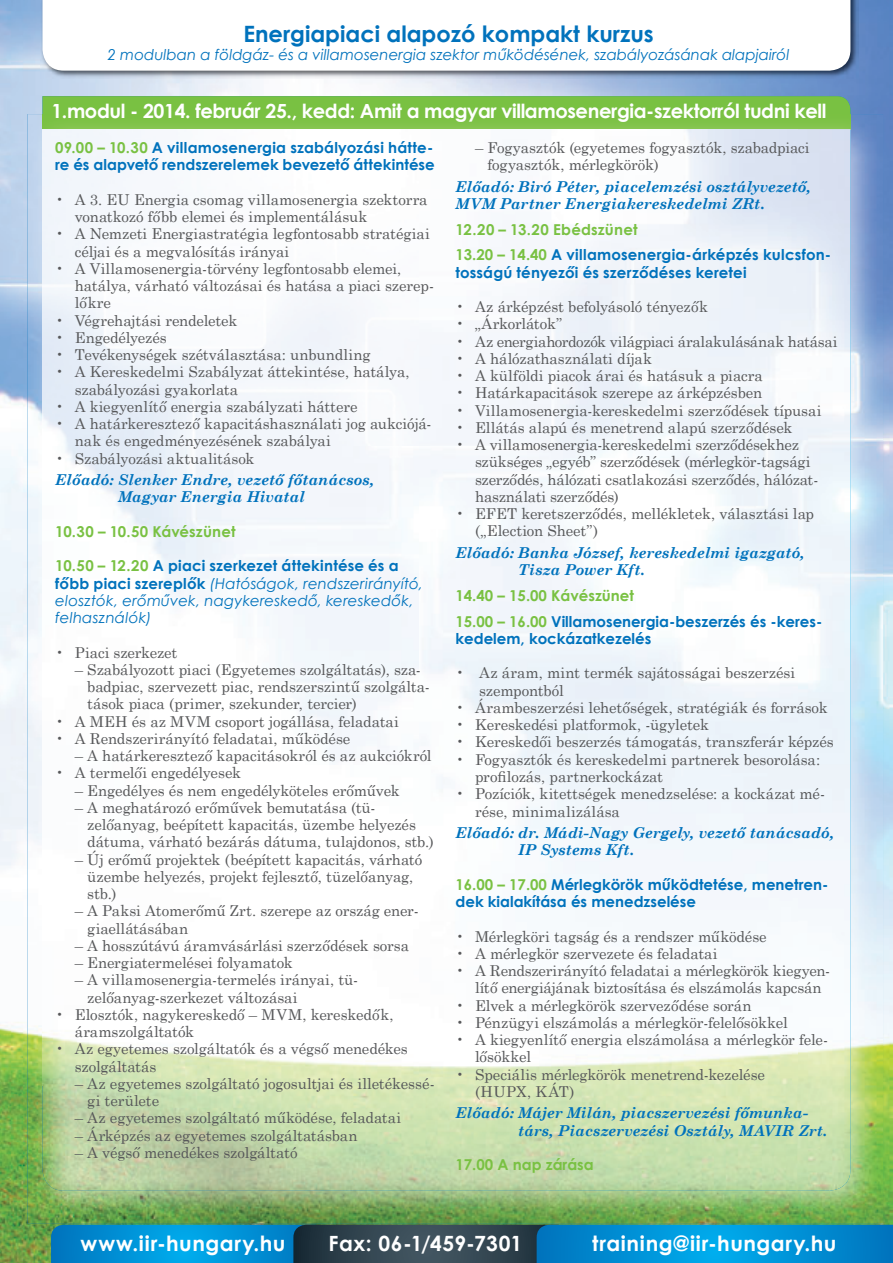
<style>
.page{position:relative;width:893px;height:1263px;background:#fff}
.page>*{position:absolute;margin:0;border:0;box-sizing:border-box;transform-origin:0 0}
.t1{font:700 22.5px "Century Gothic";color:#0072bc}
.t2{font:700 21px "Century Gothic";letter-spacing:.025em;color:#fff}
.t3{font:700 19.5px "Century Gothic";letter-spacing:-.02em;color:#fff}
.t4{font:15px/17.2px "Century Schoolbook";letter-spacing:-.01em;color:#57585a}
.t5{font:700 15px/17.2px "Century Gothic";color:#0072bc}
.t6{font:italic 700 15px/17.2px "Century Schoolbook";color:#0072bc}
.t7{font:italic 15px/17.2px "Century Gothic";color:#0072bc}
.t8{font:700 15px "Century Gothic";color:#79c142}
.s1{color:#79c142}
.s2{font-weight:700;font-style:normal;color:#79c142}
.s3{font-weight:700;font-style:normal}
</style>
<div class="page">
<img style="left:0;top:0;width:893px;height:1263px">
<div style="left:43px;top:96px;width:807px;height:18px;background:#79c142"></div>
<img style="left:28px;top:114px;width:53px;height:1110px">
<img style="left:830px;top:114px;width:53px;height:1110px">
<img style="left:81px;top:1191px;width:749px;height:33px">
<img style="left:43px;top:114px;width:807px;height:1077px">
<svg style="left:51px;top:1225px;width:842px;height:38px;background:#0e7aae"></svg>
<img style="left:41px;top:0;width:817px;height:78px">
<svg style="left:43px;top:0;width:807px;height:71px"></svg>
<h1 class="t1" style="left:243px;top:17px;width:412px">Energiapiaci alapozó kompakt kurzus</h1>
<p class="t7" style="left:108px;top:46px;width:683px">2 modulban a földgáz- és a villamosenergia szektor működésének, szabályozásának alapjairól</p>
<h3 class="t3" style="left:51px;top:96px;width:776px">1.modul - 2014. február 25., kedd: Amit a magyar villamosenergia-szektorról tudni kell</h3>
<p class="t5" style="left:55px;top:138px;width:381px"><span class="s1">09.00 – 10.30</span> A villamosenergia szabályozási hátte&shy;re és alapvető rendszerelemek bevezető áttekintése</p>
<p class="t4" style="left:75px;top:189px;width:354px;text-indent:-20px">• A 3. EU Energia csomag villamosenergia szektorra vonatkozó főbb elemei és implementálásuk</p>
<p class="t4" style="left:75px;top:224px;width:357px;text-indent:-20px">• A Nemzeti Energiastratégia legfontosabb stratégiai céljai és a megvalósítás irányai</p>
<p class="t4" style="left:75px;top:258px;width:361px;text-indent:-20px">• A Villamosenergia-törvény legfontosabb elemei, hatálya, várható változásai és hatása a piaci szerep&shy;lőkre</p>
<p class="t4" style="left:55px;top:310px;width:184px">• Végrehajtási rendeletek</p>
<p class="t4" style="left:55px;top:327px;width:113px">• Engedélyezés</p>
<p class="t4" style="left:55px;top:345px;width:317px">• Tevékenységek szétválasztása: unbundling</p>
<p class="t4" style="left:75px;top:362px;width:336px;text-indent:-20px">• A Kereskedelmi Szabályzat áttekintése, hatálya, szabályozási gyakorlata</p>
<p class="t4" style="left:55px;top:396px;width:304px">• A kiegyenlítő energia szabályzati háttere</p>
<p class="t4" style="left:75px;top:414px;width:358px;text-indent:-20px">• A határkeresztező kapacitáshasználati jog aukciójá&shy;nak és engedményezésének szabályai</p>
<p class="t4" style="left:55px;top:448px;width:201px">• Szabályozási aktualitások</p>
<p class="t6" style="left:55px;top:470px;width:321px;text-align:center">Előadó: Slenker Endre, vezető főtanácsos,<br>Magyar Energia Hivatal</p>
<p class="t8" style="left:55px;top:520px;width:182px">10.30 – 10.50 Kávészünet</p>
<p class="t7" style="left:55px;top:557px;width:369px"><span class="s2">10.50 – 12.20</span> <span class="s3">A piaci szerkezet áttekintése és a főbb piaci szereplők</span> (Hatóságok, rendszerirányító, elosztók, erőművek, nagykereskedő, kereskedők, felhasználók)</p>
<p class="t4" style="left:55px;top:642px;width:124px">• Piaci szerkezet</p>
<p class="t4" style="left:87px;top:659px;width:344px;text-indent:-13px">– Szabályozott piaci (Egyetemes szolgáltatás), sza&shy;badpiac, szervezett piac, rendszerszintű szolgálta&shy;tások piaca (primer, szekunder, tercier)</p>
<p class="t4" style="left:55px;top:711px;width:345px">• A MEH és az MVM csoport jogállása, feladatai</p>
<p class="t4" style="left:55px;top:728px;width:297px">• A Rendszerirányító feladatai, működése</p>
<p class="t4" style="left:75px;top:746px;width:358px">– A határkeresztező kapacitásokról és az aukciókról</p>
<p class="t4" style="left:55px;top:763px;width:187px">• A termelői engedélyesek</p>
<p class="t4" style="left:75px;top:780px;width:327px">– Engedélyes és nem engedélyköteles erőművek</p>
<p class="t4" style="left:87px;top:797px;width:348px;text-indent:-13px">– A meghatározó erőművek bemutatása (tü&shy;zelőanyag, beépített kapacitás, üzembe helyezés dátuma, várható bezárás dátuma, tulajdonos, stb.)</p>
<p class="t4" style="left:87px;top:849px;width:337px;text-indent:-13px">– Új erőmű projektek (beépített kapacitás, várható üzembe helyezés, projekt fejlesztő, tüzelőanyag, stb.)</p>
<p class="t4" style="left:87px;top:901px;width:333px;text-indent:-13px">– A Paksi Atomerőmű Zrt. szerepe az ország ener&shy;giaellátásában</p>
<p class="t4" style="left:75px;top:935px;width:336px">– A hosszútávú áramvásárlási szerződések sorsa</p>
<p class="t4" style="left:75px;top:953px;width:220px">– Energiatermelései folyamatok</p>
<p class="t4" style="left:87px;top:970px;width:272px;text-indent:-13px">– A villamosenergia-termelés irányai, tü&shy;zelőanyag-szerkezet változásai</p>
<p class="t4" style="left:75px;top:1004px;width:320px;text-indent:-20px">• Elosztók, nagykereskedő – MVM, kereskedők, áramszolgáltatók</p>
<p class="t4" style="left:75px;top:1039px;width:335px;text-indent:-20px">• Az egyetemes szolgáltatók és a végső menedékes szolgáltatás</p>
<p class="t4" style="left:87px;top:1073px;width:349px;text-indent:-13px">– Az egyetemes szolgáltató jogosultjai és illetékessé&shy;gi területe</p>
<p class="t4" style="left:75px;top:1108px;width:328px">– Az egyetemes szolgáltató működése, feladatai</p>
<p class="t4" style="left:75px;top:1125px;width:284px">– Árképzés az egyetemes szolgáltatásban</p>
<p class="t4" style="left:75px;top:1142px;width:224px">– A végső menedékes szolgáltató</p>
<p class="t4" style="left:487px;top:138px;width:324px;text-indent:-13px">– Fogyasztók (egyetemes fogyasztók, szabadpiaci fogyasztók, mérlegkörök)</p>
<p class="t6" style="left:455px;top:177px;width:357px">Előadó: Biró Péter, piacelemzési osztályvezető,<br>MVM Partner Energiakereskedelmi ZRt.</p>
<p class="t5" style="left:455px;top:216px;width:377px;line-height:25.8px"><span class="s1">12.20 – 13.20 Ebédszünet<br>13.20 – 14.40</span> A villamosenergia-árképzés kulcsfon-</p>
<p class="t5" style="left:455px;top:263px;width:293px">tosságú tényezői és szerződéses keretei</p>
<p class="t4" style="left:455px;top:297px;width:254px">• Az árképzést befolyásoló tényezők</p>
<p class="t4" style="left:455px;top:314px;width:108px">• „Árkorlátok”</p>
<p class="t4" style="left:455px;top:331px;width:383px">• Az energiahordozók világpiaci áralakulásának hatásai</p>
<p class="t4" style="left:455px;top:349px;width:198px">• A hálózathasználati díjak</p>
<p class="t4" style="left:455px;top:366px;width:309px">• A külföldi piacok árai és hatásuk a piacra</p>
<p class="t4" style="left:455px;top:383px;width:308px">• Határkapacitások szerepe az árképzésben</p>
<p class="t4" style="left:455px;top:400px;width:367px">• Villamosenergia-kereskedelmi szerződések típusai</p>
<p class="t4" style="left:455px;top:418px;width:339px">• Ellátás alapú és menetrend alapú szerződések</p>
<p class="t4" style="left:475px;top:435px;width:345px;text-indent:-20px">• A villamosenergia-kereskedelmi szerződésekhez szükséges „egyéb” szerződések (mérlegkör-tagsági szerződés, hálózati csatlakozási szerződés, hálózat&shy;használati szerződés)</p>
<p class="t4" style="left:475px;top:504px;width:341px;text-indent:-20px">• EFET keretszerződés, mellékletek, választási lap („Election Sheet”)</p>
<p class="t6" style="left:518px;top:543px;width:288px;text-indent:-63px">Előadó: Banka József, kereskedelmi igazgató,<br>Tisza Power Kft.</p>
<p class="t5" style="left:455px;top:582px;width:368px;line-height:25.8px"><span class="s1">14.40 – 15.00 Kávészünet<br>15.00 – 16.00</span> Villamosenergia-beszerzés és -keres-</p>
<p class="t5" style="left:455px;top:629px;width:197px">kedelem, kockázatkezelés</p>
<p class="t4" style="left:479px;top:663px;width:317px;text-indent:-24px">• Az áram, mint termék sajátosságai beszerzési szempontból</p>
<p class="t4" style="left:455px;top:698px;width:374px">• Árambeszerzési lehetőségek, stratégiák és források</p>
<p class="t4" style="left:455px;top:715px;width:255px">• Kereskedési platformok, -ügyletek</p>
<p class="t4" style="left:455px;top:732px;width:380px">• Kereskedői beszerzés támogatás, transzferár képzés</p>
<p class="t4" style="left:475px;top:749px;width:347px;text-indent:-19px">• Fogyasztók és kereskedelmi partnerek besorolása: profilozás, partnerkockázat</p>
<p class="t4" style="left:475px;top:784px;width:352px;text-indent:-19px">• Pozíciók, kitettségek menedzselése: a kockázat mé&shy;rése, minimalizálása</p>
<p class="t6" style="left:518px;top:823px;width:318px;text-indent:-63px">Előadó: dr. Mádi-Nagy Gergely, vezető tanácsadó,<br>IP Systems Kft.</p>
<p class="t5" style="left:455px;top:875px;width:374px"><span class="s1">16.00 – 17.00</span> Mérlegkörök működtetése, menetren&shy;dek kialakítása és menedzselése</p>
<p class="t4" style="left:455px;top:926px;width:313px">• Mérlegköri tagság és a rendszer működése</p>
<p class="t4" style="left:455px;top:943px;width:263px">• A mérlegkör szervezete és feladatai</p>
<p class="t4" style="left:475px;top:961px;width:357px;text-indent:-19px">• A Rendszerirányító feladatai a mérlegkörök kiegyen&shy;lítő energiájának biztosítása és elszámolás kapcsán</p>
<p class="t4" style="left:455px;top:995px;width:298px">• Elvek a mérlegkörök szerveződése során</p>
<p class="t4" style="left:455px;top:1012px;width:334px">• Pénzügyi elszámolás a mérlegkör-felelősökkel</p>
<p class="t4" style="left:475px;top:1030px;width:355px;text-indent:-19px">• A kiegyenlítő energia elszámolása a mérlegkör fele&shy;lősökkel</p>
<p class="t4" style="left:475px;top:1064px;width:292px;text-indent:-19px">• Speciális mérlegkörök menetrend-kezelése (HUPX, KÁT)</p>
<p class="t6" style="left:518px;top:1103px;width:311px;text-indent:-63px">Előadó: Májer Milán, piacszervezési főmunka&shy;társ, Piacszervezési Osztály, MAVIR Zrt.</p>
<p class="t8" style="left:455px;top:1153px;width:140px">17.00 A nap zárása</p>
<h2 class="t2" style="left:80px;top:1227px;width:207px">www.iir-hungary.hu</h2>
<h2 class="t2" style="left:329px;top:1227px;width:195px">Fax: 06-1/459-7301</h2>
<h2 class="t2" style="left:592px;top:1227px;width:246px">training@iir-hungary.hu</h2>
</div>
